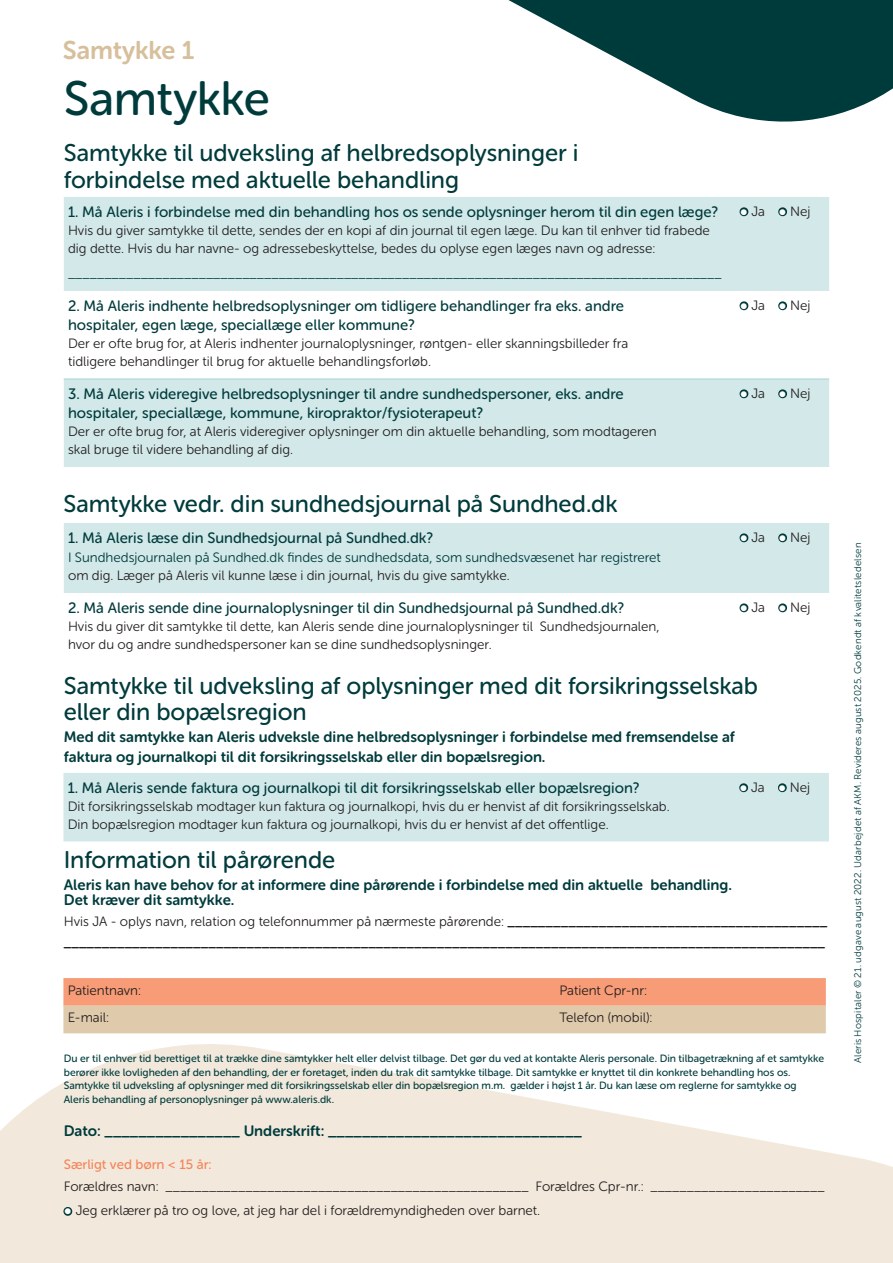
<style>
.page{position:relative;width:893px;height:1263px;background:#fff}
.page>*{position:absolute;margin:0;border:0;box-sizing:border-box;transform-origin:0 0}
.overskrift{font:48px "Museo Sans Rounded 500";letter-spacing:-.01em;color:#003b3c}
.t1{font:25.5px "Museo Sans Rounded 700";letter-spacing:-.01em;color:#d7bf9c}
.rubrik{font:24px/27px "Museo Sans Rounded 500";letter-spacing:-.005em;color:#003b3c}
.skema_ml_rubrik{font:15px/19.5px "Museo Sans Rounded 500";color:#003b3c}
.skema_ml_rubrik-2{font:15px/19.5px "Museo Sans Rounded 700";color:#003b3c}
.brødtekst{font:13.5px/18px "Museo Sans Rounded 300";color:#231f20}
.brødtekst-2{font:13.5px/21px "Museo Sans Rounded 700";color:#231f20}
.skema_ml_rubrik-3{font:13.5px "Museo Sans Rounded 300";color:#003b3c}
.skema_brødtekst{font:13.5px "Museo Sans Rounded 300";color:#231f20}
.brødtekst-3{font:13.5px "Museo Sans Rounded 500";color:#f5855b}
.skema_ml_rubrik-4{font:10.5px/13.5px "Museo Sans Rounded 500";color:#003b3c}
.t2{font:9.75px "Museo Sans Rounded 300";letter-spacing:.02em;color:#003b3c}
.s1{font-family:"Arial";color:#003b3c}
.s2{font-family:"Museo Sans Rounded 300"}
</style>
<div class="page">
<svg style="left:0;top:1044px;width:893px;height:219px;fill:#f2e9dc"></svg>
<svg style="left:508px;top:0;width:385px;height:122px;fill:#003b3c"></svg>
<div style="left:64px;top:197px;width:765px;height:270px;background:#d2e8e9"></div>
<svg style="left:64px;top:291px;width:765px;height:88px"></svg>
<hr style="left:64px;top:379px;width:672px;height:1px;background:#a9d4d5">
<hr style="left:736px;top:379px;width:93px;height:1px;background:#a9d4d5">
<div style="left:64px;top:523px;width:765px;height:70px;background:#d2e8e9"></div>
<div style="left:63px;top:773px;width:766px;height:68px;background:#d2e8e9"></div>
<svg style="left:63px;top:978px;width:763px;height:55px;background:#ebb391"></svg>
<h2 class="t1" style="left:63px;top:36px;width:133px">Samtykke 1</h2>
<p class="overskrift" style="left:64px;top:72px;width:208px">Samtykke</p>
<p class="rubrik" style="left:64px;top:139px;width:516px">Samtykke til udveksling af helbredsoplysninger i forbindelse med aktuelle behandling</p>
<p class="skema_ml_rubrik" style="left:68px;top:202px;width:652px">1. Må Aleris i forbindelse med din behandling hos os sende oplysninger herom til din egen læge?</p>
<p class="brødtekst" style="left:68px;top:221px;width:643px">Hvis du giver samtykke til dette, sendes der en kopi af din journal til egen læge. Du kan til enhver tid frabede dig dette. Hvis du har navne- og adressebeskyttelse, bedes du oplyse egen læges navn og adresse:</p>
<p class="skema_ml_rubrik-3" style="left:68px;top:266px;width:655px">__________________________________________________________________________________________</p>
<p class="skema_ml_rubrik" style="left:68px;top:296px;width:557px">2. Må Aleris indhente helbredsoplysninger om tidligere behandlinger fra eks. andre hospitaler, egen læge, speciallæge eller kommune?</p>
<p class="brødtekst" style="left:68px;top:335px;width:562px">Der er ofte brug for, at Aleris indhenter journaloplysninger, røntgen- eller skanningsbilleder fra tidligere behandlinger til brug for aktuelle behandlingsforløb.</p>
<p class="skema_ml_rubrik" style="left:68px;top:384px;width:557px">3. Må Aleris videregive helbredsoplysninger til andre sundhedspersoner, eks. andre hospitaler, speciallæge, kommune, kiropraktor/fysioterapeut?</p>
<p class="brødtekst" style="left:68px;top:423px;width:590px">Der er ofte brug for, at Aleris videregiver oplysninger om din aktuelle behandling, som modtageren</p>
<p class="brødtekst" style="left:68px;top:441px;width:227px">skal bruge til videre behandling af dig.</p>
<p class="rubrik" style="left:63px;top:490px;width:556px">Samtykke vedr. din sundhedsjournal på Sundhed.dk</p>
<p class="skema_ml_rubrik" style="left:68px;top:528px;width:367px">1. Må Aleris læse din Sundhedsjournal på Sundhed.dk?</p>
<p class="skema_ml_rubrik-3" style="left:68px;top:550px;width:594px">I Sundhedsjournalen på Sundhed.dk findes de sundhedsdata, som sundhedsvæsenet har registreret</p>
<p class="brødtekst" style="left:68px;top:567px;width:443px">om dig. Læger på Aleris vil kunne læse i din journal, hvis du give samtykke.</p>
<p class="skema_ml_rubrik" style="left:68px;top:598px;width:558px">2. Må Aleris sende dine journaloplysninger til din Sundhedsjournal på Sundhed.dk?</p>
<p class="brødtekst" style="left:68px;top:617px;width:593px">Hvis du giver dit samtykke til dette, kan Aleris sende dine journaloplysninger til Sundhedsjournalen,</p>
<p class="brødtekst" style="left:68px;top:635px;width:425px">hvor du og andre sundhedspersoner kan se dine sundhedsoplysninger.</p>
<p class="skema_brødtekst" style="left:740px;top:204px;width:72px"><span class="s1">●</span> Ja <span class="s1">●</span> Nej</p>
<p class="skema_brødtekst" style="left:740px;top:298px;width:72px"><span class="s1">●</span> Ja <span class="s1">●</span> Nej</p>
<p class="skema_brødtekst" style="left:740px;top:386px;width:72px"><span class="s1">●</span> Ja <span class="s1">●</span> Nej</p>
<p class="skema_brødtekst" style="left:740px;top:530px;width:72px"><span class="s1">●</span> Ja <span class="s1">●</span> Nej</p>
<p class="skema_brødtekst" style="left:740px;top:600px;width:72px"><span class="s1">●</span> Ja <span class="s1">●</span> Nej</p>
<p class="rubrik" style="left:64px;top:673px;width:696px;line-height:25.5px">Samtykke til udveksling af oplysninger med dit forsikringsselskab eller din bopælsregion</p>
<p class="skema_ml_rubrik-2" style="left:64px;top:727px;width:673px">Med dit samtykke kan Aleris udveksle dine helbredsoplysninger i forbindelse med fremsendelse af faktura og journalkopi til dit forsikringsselskab eller din bopælsregion.</p>
<p class="skema_ml_rubrik" style="left:68px;top:778px;width:573px">1. Må Aleris sende faktura og journalkopi til dit forsikringsselskab eller bopælsregion?</p>
<p class="brødtekst" style="left:68px;top:797px;width:603px">Dit forsikringsselskab modtager kun faktura og journalkopi, hvis du er henvist af dit forsikringsselskab.</p>
<p class="brødtekst" style="left:68px;top:815px;width:542px">Din bopælsregion modtager kun faktura og journalkopi, hvis du er henvist af det offentlige.</p>
<p class="skema_brødtekst" style="left:740px;top:780px;width:72px"><span class="s1">●</span> Ja <span class="s1">●</span> Nej</p>
<p class="rubrik" style="left:64px;top:846px;width:273px">Information til pårørende</p>
<p class="skema_ml_rubrik-2" style="left:64px;top:875px;width:670px">Aleris kan have behov for at informere dine pårørende i forbindelse med din aktuelle behandling.</p>
<p class="skema_ml_rubrik-2" style="left:64px;top:890px;width:172px">Det kræver dit samtykke.</p>
<p class="brødtekst-2" style="left:64px;top:911px;width:765px"><span class="s2">Hvis JA - oplys navn, relation og telefonnummer på nærmeste pårørende:</span> __________________________________________ ____________________________________________________________________________________________________</p>
<p class="skema_brødtekst" style="left:68px;top:983px;width:75px">Patientnavn:</p>
<p class="skema_brødtekst" style="left:559px;top:983px;width:89px">Patient Cpr-nr:</p>
<p class="skema_brødtekst" style="left:68px;top:1010px;width:43px">E-mail:</p>
<p class="skema_brødtekst" style="left:559px;top:1010px;width:95px">Telefon (mobil):</p>
<p class="skema_ml_rubrik-4" style="left:64px;top:1052px;width:762px">Du er til enhver tid berettiget til at trække dine samtykker helt eller delvist tilbage. Det gør du ved at kontakte Aleris personale. Din tilbagetrækning af et samtykke berører ikke lovligheden af den behandling, der er foretaget, inden du trak dit samtykke tilbage. Dit samtykke er knyttet til din konkrete behandling hos os.<br>Samtykke til udveksling af oplysninger med dit forsikringsselskab eller din bopælsregion m.m. gælder i højst 1 år. Du kan læse om reglerne for samtykke og Aleris behandling af personoplysninger på www.aleris.dk.</p>
<p class="skema_ml_rubrik-2" style="left:64px;top:1121px;width:520px">Dato: ________________ Underskrift: ______________________________</p>
<p class="brødtekst-3" style="left:64px;top:1156px;width:149px">Særligt ved børn &lt; 15 år:</p>
<p class="brødtekst" style="left:64px;top:1178px;width:762px">Forældres navn: __________________________________________________ Forældres Cpr-nr.: ________________________</p>
<p class="brødtekst" style="left:64px;top:1202px;width:478px"><span class="s1">●</span> Jeg erklærer på tro og love, at jeg har del i forældremyndigheden over barnet.</p>
<p class="t2" style="left:852px;top:1063px;width:522px;rotate:-90deg">Aleris Hospitaler © 21. udgave august 2022. Udarbejdet af AKM. Revideres august 2025. Godkendt af kvalitetsledelsen</p>
</div>
